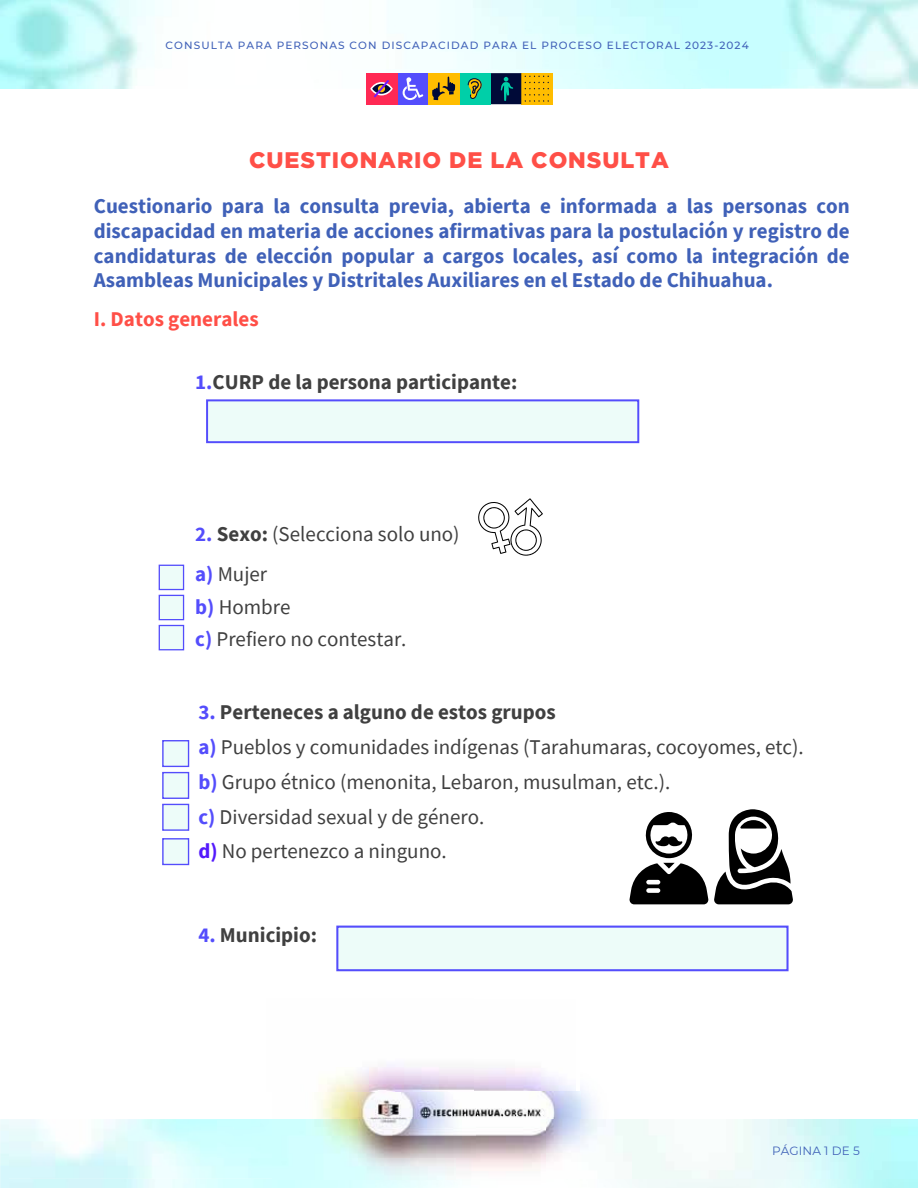
<style>
.page{position:relative;width:918px;height:1188px;background:#fff}
.page>*{position:absolute;margin:0;border:0;box-sizing:border-box;transform-origin:0 0}
.t1{font:900 22.5px "Gotham";letter-spacing:.04em;color:#ff4f47}
.t2{font:700 21px/24.8px "Source Sans Pro";color:#4061b8;text-align:justify}
.t3{font:21px "Source Sans Pro";color:#404040}
.t4{font:700 21px "Source Sans Pro";color:#404040}
.t5{font:700 21px "Source Sans Pro";color:#ff4f47}
.t6{font:12px "Montserrat";letter-spacing:.005em;color:#4061b8}
.t7{font:500 10.5px "Montserrat";letter-spacing:.105em;color:#4061b8}
.s1{color:#544dfc}
.s2{font-weight:700;color:#544dfc}
.s3{font-weight:700}
.s4{font-weight:700;color:#541afc}
</style>
<div class="page">
<img style="left:217px;top:1119px;width:238px;height:38px">
<img style="left:318px;top:1092px;width:263px;height:27px">
<img style="left:455px;top:1119px;width:176px;height:52px">
<img style="left:0;top:0;width:918px;height:89px">
<img style="left:353px;top:0;width:463px;height:69px">
<img style="left:552px;top:75px;width:148px;height:14px">
<svg style="left:162px;top:740px;width:27px;height:91px;background:#d5dffa"></svg>
<svg style="left:159px;top:565px;width:25px;height:85px;background:#d8e2fa"></svg>
<div style="left:521px;top:73px;width:31px;height:31px;background:#ffbd00"></div>
<svg style="left:525px;top:76px;width:24px;height:26px"></svg>
<div style="left:490px;top:73px;width:31px;height:31px;background:#000a38"></div>
<svg style="left:501px;top:77px;width:12px;height:24px"></svg>
<div style="left:397px;top:73px;width:31px;height:31px;background:#544dfc"></div>
<svg style="left:403px;top:77px;width:20px;height:23px"></svg>
<div style="left:366px;top:73px;width:31px;height:31px;background:#ff2954"></div>
<svg style="left:370px;top:82px;width:23px;height:13px"></svg>
<svg style="left:372px;top:84px;width:19px;height:10px"></svg>
<svg style="left:374px;top:80px;width:15px;height:17px"></svg>
<div style="left:459px;top:73px;width:31px;height:31px;background:#00cfa8"></div>
<svg style="left:468px;top:78px;width:14px;height:21px"></svg>
<div style="left:428px;top:73px;width:31px;height:31px;background:#ffbd00"></div>
<svg style="left:432px;top:76px;width:23px;height:24px"></svg>
<svg style="left:629px;top:809px;width:164px;height:95px"></svg>
<svg style="left:478px;top:498px;width:65px;height:58px"></svg>
<svg style="left:206px;top:399px;width:433px;height:44px;background:#deebf9"></svg>
<svg style="left:336px;top:926px;width:453px;height:45px;background:#dfedf9"></svg>
<svg style="left:162px;top:838px;width:27px;height:27px"></svg>
<p class="t7" style="left:166px;top:39px;width:585px">CONSULTA PARA PERSONAS CON DISCAPACIDAD PARA EL PROCESO ELECTORAL 2023-2024</p>
<p class="t1" style="left:249px;top:146px;width:421px">CUESTIONARIO DE LA CONSULTA</p>
<p class="t2" style="left:94px;top:193px;width:757px">Cuestionario para la consulta previa, abierta e informada a las personas con discapacidad en materia de acciones afirmativas para la postulación y registro de candidaturas de elección popular a cargos locales, así como la integración de Asambleas Municipales y Distritales Auxiliares en el Estado de Chihuahua.</p>
<p class="t5" style="left:94px;top:305px;width:166px">I. Datos generales</p>
<p class="t4" style="left:195px;top:368px;width:324px"><span class="s1">1.</span>CURP de la persona participante:</p>
<p class="t3" style="left:195px;top:520px;width:266px"><span class="s2">2.</span> <span class="s3">Sexo:</span> (Selecciona solo uno)</p>
<p class="t3" style="left:195px;top:561px;width:74px"><span class="s2">a)</span> Mujer</p>
<p class="t3" style="left:195px;top:593px;width:97px"><span class="s2">b)</span> Hombre</p>
<p class="t3" style="left:195px;top:625px;width:213px"><span class="s2">c)</span> Prefiero no contestar.</p>
<p class="t4" style="left:198px;top:698px;width:359px"><span class="s1">3.</span> Perteneces a alguno de estos grupos</p>
<p class="t3" style="left:198px;top:733px;width:607px"><span class="s2">a)</span> Pueblos y comunidades indígenas (Tarahumaras, cocoyomes, etc).</p>
<p class="t3" style="left:198px;top:768px;width:473px"><span class="s2">b)</span> Grupo étnico (menonita, Lebaron, musulman, etc.).</p>
<p class="t3" style="left:198px;top:803px;width:287px"><span class="s2">c)</span> Diversidad sexual y de género.</p>
<p class="t3" style="left:198px;top:838px;width:250px"><span class="s4">d)</span> No pertenezco a ninguno.</p>
<p class="t4" style="left:198px;top:921px;width:120px"><span class="s1">4.</span> Municipio:</p>
<p class="t6" style="left:772px;top:1143px;width:89px">PÁGINA 1 DE 5</p>
</div>
